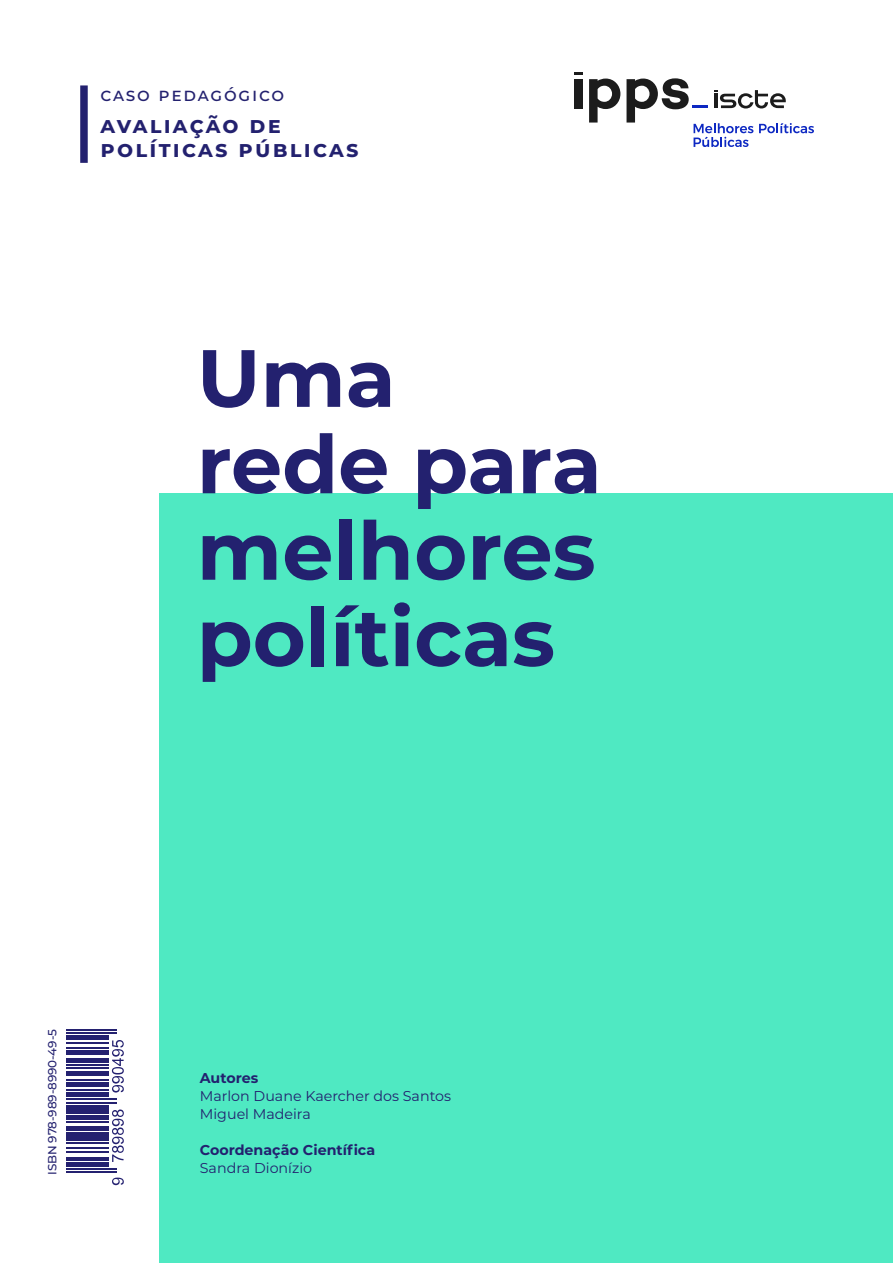
<style>
.page{position:relative;width:893px;height:1263px;background:#fff}
.page>*{position:absolute;margin:0;border:0;box-sizing:border-box;transform-origin:0 0}
.t1{font:700 81px/86.4px "Montserrat";color:#23216f}
.t2{font:700 22.5px/24px "Montserrat";letter-spacing:.1em;color:#23216f}
.t3{font:500 18px "Montserrat";letter-spacing:.1em;color:#23216f}
.t4{font:14.25px/18px "Montserrat";color:#23216f}
.t5{font:700 14.25px "Montserrat";letter-spacing:-.005em;color:#23216f}
.t6{font:500 11.85px "Montserrat";letter-spacing:-.01em;color:#23216f}
</style>
<div class="page">
<hr style="left:51px;top:1171px;width:66px;height:2px;background:#242170">
<hr style="left:51px;top:1168px;width:66px;height:2px;background:#242170">
<div style="left:51px;top:1162px;width:58px;height:5px;background:#242170"></div>
<hr style="left:51px;top:1158px;width:58px;height:3px;background:#242170">
<hr style="left:51px;top:1152px;width:58px;height:1px;background:#242170">
<hr style="left:51px;top:1147px;width:58px;height:1px;background:#242170">
<hr style="left:51px;top:1142px;width:58px;height:2px;background:#242170">
<div style="left:51px;top:1136px;width:58px;height:5px;background:#242170"></div>
<hr style="left:51px;top:1132px;width:58px;height:3px;background:#242170">
<hr style="left:51px;top:1126px;width:58px;height:4px;background:#242170">
<hr style="left:51px;top:1121px;width:58px;height:2px;background:#242170">
<div style="left:51px;top:1115px;width:58px;height:5px;background:#242170"></div>
<hr style="left:51px;top:1111px;width:58px;height:3px;background:#242170">
<hr style="left:51px;top:1105px;width:58px;height:4px;background:#242170">
<hr style="left:51px;top:1102px;width:66px;height:1px;background:#242170">
<hr style="left:51px;top:1099px;width:66px;height:1px;background:#242170">
<hr style="left:51px;top:1093px;width:58px;height:4px;background:#242170">
<hr style="left:51px;top:1089px;width:58px;height:2px;background:#242170">
<hr style="left:51px;top:1082px;width:58px;height:4px;background:#242170">
<hr style="left:51px;top:1079px;width:58px;height:1px;background:#242170">
<div style="left:51px;top:1071px;width:58px;height:5px;background:#242170"></div>
<hr style="left:51px;top:1067px;width:58px;height:1px;background:#242170">
<hr style="left:51px;top:1064px;width:58px;height:1px;background:#242170">
<hr style="left:51px;top:1058px;width:58px;height:4px;background:#242170">
<div style="left:51px;top:1050px;width:58px;height:5px;background:#242170"></div>
<hr style="left:51px;top:1047px;width:58px;height:2px;background:#242170">
<hr style="left:51px;top:1043px;width:58px;height:1px;background:#242170">
<div style="left:51px;top:1035px;width:58px;height:5px;background:#242170"></div>
<hr style="left:51px;top:1032px;width:66px;height:2px;background:#242170">
<hr style="left:51px;top:1029px;width:66px;height:1px;background:#242170">
<svg style="left:112px;top:1177px;width:12px;height:8px"></svg>
<svg style="left:112px;top:1109px;width:12px;height:53px"></svg>
<svg style="left:112px;top:1040px;width:12px;height:52px"></svg>
<div style="left:34px;top:1010px;width:32px;height:182px;background:#fff"></div>
<div style="left:159px;top:493px;width:734px;height:770px;background:#4fe9c2"></div>
<svg style="left:589px;top:79px;width:31px;height:44px"></svg>
<div style="left:574px;top:79px;width:8px;height:30px;background:#1c1c1c"></div>
<svg style="left:574px;top:72px;width:8px;height:3px"></svg>
<svg style="left:626px;top:78px;width:188px;height:69px"></svg>
<div style="left:80px;top:85px;width:8px;height:78px;background:#23216f"></div>
<p class="t3" style="left:101px;top:82px;width:185px">CASO PEDAGÓGICO</p>
<h2 class="t2" style="left:101px;top:112px;width:259px">avaliação de políticas públicas</h2>
<h1 class="t1" style="left:197px;top:331px;width:406px">Uma rede para melhores políticas</h1>
<p class="t6" style="left:44px;top:1175px;width:147px;rotate:-90deg">ISBN 978-989-8990-49-5</p>
<p class="t5" style="left:200px;top:1068px;width:60px">Autores</p>
<p class="t4" style="left:200px;top:1087px;width:253px">Marlon Duane Kaercher dos Santos<br>Miguel Madeira</p>
<p class="t5" style="left:200px;top:1140px;width:177px">Coordenação Científica</p>
<p class="t4" style="left:200px;top:1159px;width:114px">Sandra Dionízio</p>
</div>
